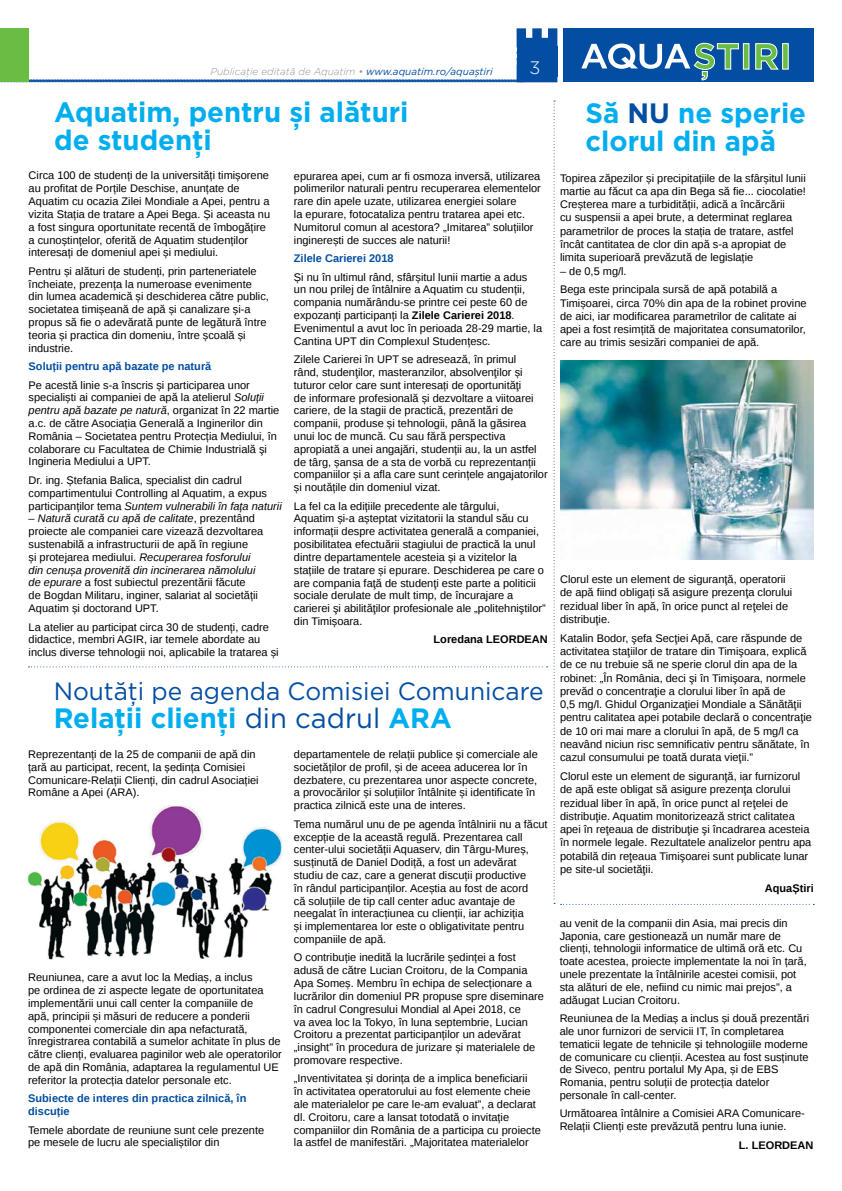
<style>
.page{position:relative;width:842px;height:1191px;background:#fff}
.page>*{position:absolute;margin:0;border:0;box-sizing:border-box;transform-origin:0 0}
.t1{font:700 28px/28.5px "Gotham";color:#00aeef}
.t2{font:25px "Gotham";color:#034ea2}
.t3{font:300 18px "Gotham";color:#fff}
.t4{font:11px/12.8px "Liberation Sans";color:#000}
.t5{font:700 11px/12.8px "Liberation Sans";color:#034ea2}
.t6{font:700 11px "Liberation Sans";color:#000}
.t7{font:italic 300 10px "Gotham";color:#939598}
.s1{font-weight:400;color:#034ea2}
.s2{font-style:italic}
.s3{font-weight:700}
.s4{color:#034ea2}
</style>
<div class="page">
<svg style="left:0;top:28px;width:557px;height:55px"></svg>
<div style="left:563px;top:28px;width:251px;height:54px;background:#034ea2"></div>
<svg style="left:581px;top:43px;width:208px;height:38px"></svg>
<div style="left:517px;top:46px;width:40px;height:31px;background:#034ea2"></div>
<svg style="left:28px;top:666px;width:520px;height:1px"></svg>
<svg style="left:554px;top:100px;width:260px;height:805px"></svg>
<img style="left:28px;top:805px;width:254px;height:154px">
<img style="left:560px;top:361px;width:253px;height:198px">
<p class="t7" style="left:210px;top:65px;width:284px">Publicaţie editată de Aquatim • <span class="s1">www.aquatim.ro/aquaștiri</span></p>
<h3 class="t3" style="left:529px;top:56px;width:12px">3</h3>
<h1 class="t1" style="left:54px;top:98px;width:356px;line-height:28px">Aquatim, pentru și alături de studenţi</h1>
<p class="t4" style="left:29px;top:170px;width:243px">Circa 100 de studenți de la universități timișorene au profitat de Porțile Deschise, anunțate de Aquatim cu ocazia Zilei Mondiale a Apei, pentru a vizita Stația de tratare a Apei Bega. Și aceasta nu a fost singura oportunitate recentă de îmbogățire a cunoștințelor, oferită de Aquatim studenților interesați de domeniul apei și mediului.</p>
<p class="t4" style="left:29px;top:265px;width:242px">Pentru și alături de studenți, prin parteneriatele încheiate, prezența la numeroase evenimente din lumea academică și deschiderea către public, societatea timișeană de apă și canalizare și-a propus să fie o adevărată punte de legătură între teoria și practica din domeniu, între școală și industrie.</p>
<p class="t5" style="left:29px;top:360px;width:184px">Soluții pentru apă bazate pe natură</p>
<p class="t4" style="left:29px;top:379px;width:252px">Pe acestă linie s-a înscris și participarea unor specialiști ai companiei de apă la atelierul <span class="s2">Soluții pentru apă bazate pe natură</span>, organizat în 22 martie a.c. de către Asociația Generală a Inginerilor din România – Societatea pentru Protecția Mediului, în colaborare cu Facultatea de Chimie Industrială şi Ingineria Mediului a UPT.</p>
<p class="t4" style="left:29px;top:474px;width:255px">Dr. ing. Ștefania Balica, specialist din cadrul compartimentului Controlling al Aquatim, a expus participanților tema <span class="s2">Suntem vulnerabili în fața naturii</span></p>
<p class="t4" style="left:29px;top:512px;width:236px"><span class="s2">– Natură curată cu apă de calitate</span>, prezentând proiecte ale companiei care vizează dezvoltarea sustenabilă a infrastructurii de apă în regiune<br>și protejarea mediului. <span class="s2">Recuperarea fosforului din cenușa provenită din incinerarea nămolului de epurare</span> a fost subiectul prezentării făcute<br>de Bogdan Militaru, inginer, salariat al societății Aquatim și doctorand UPT.</p>
<p class="t4" style="left:29px;top:621px;width:252px">La atelier au participat circa 30 de studenți, cadre didactice, membri AGIR, iar temele abordate au inclus diverse tehnologii noi, aplicabile la tratarea și</p>
<p class="t4" style="left:294px;top:170px;width:248px">epurarea apei, cum ar fi osmoza inversă, utilizarea polimerilor naturali pentru recuperarea elementelor rare din apele uzate, utilizarea energiei solare<br>la epurare, fotocataliza pentru tratarea apei etc.<br>Numitorul comun al acestora? „Imitarea” soluțiilor inginerești de succes ale naturii!</p>
<p class="t5" style="left:294px;top:252px;width:101px">Zilele Carierei 2018</p>
<p class="t4" style="left:294px;top:271px;width:250px">Și nu în ultimul rând, sfârșitul lunii martie a adus un nou prilej de întâlnire a Aquatim cu studenții, compania numărându-se printre cei peste 60 de expozanți participanți la <span class="s3">Zilele Carierei 2018</span>.<br>Evenimentul a avut loc în perioada 28-29 martie, la Cantina UPT din Complexul Studențesc.</p>
<p class="t4" style="left:294px;top:353px;width:255px">Zilele Carierei în UPT se adresează, în primul<br>rând, studenţilor, masteranzilor, absolvenţilor și tuturor celor care sunt interesați de oportunităţi<br>de informare profesională și dezvoltare a viitoarei cariere, de la stagii de practică, prezentări de companii, produse și tehnologii, până la găsirea unui loc de muncă. Cu sau fără perspectiva apropiată a unei angajări, studenții au, la un astfel de târg, șansa de a sta de vorbă cu reprezentanții companiilor și a afla care sunt cerințele angajatorilor și noutățile din domeniul vizat.</p>
<p class="t4" style="left:294px;top:500px;width:253px">La fel ca la edițiile precedente ale târgului,<br>Aquatim și-a așteptat vizitatorii la standul său cu informații despre activitatea generală a companiei, posibilitatea efectuării stagiului de practică la unul dintre departamentele acesteia și a vizitelor la stațiile de tratare și epurare. Deschiderea pe care o are compania faţă de studenţi este parte a politicii sociale derulate de mult timp, de încurajare a carierei şi abilităţilor profesionale ale „politehniştilor” din Timișoara.</p>
<p class="t6" style="left:434px;top:632px;width:116px">Loredana LEORDEAN</p>
<h2 class="t2" style="left:54px;top:675px;width:491px">Noutăţi pe agenda Comisiei Comunicare</h2>
<h1 class="t1" style="left:54px;top:704px;width:400px">Relaţii clienţi <span class="s1">din cadrul</span> ARA</h1>
<p class="t4" style="left:28px;top:748px;width:232px">Reprezentanți de la 25 de companii de apă din țară au participat, recent, la ședința Comisiei Comunicare-Relații Clienți, din cadrul Asociației Române a Apei (ARA).</p>
<p class="t4" style="left:294px;top:748px;width:245px">departamentele de relații publice și comerciale ale societăților de profil, și de aceea aducerea lor în dezbatere, cu prezentarea unor aspecte concrete, a provocărilor și soluțiilor întâlnite și identificate în practica zilnică este una de interes.</p>
<p class="t4" style="left:294px;top:818px;width:255px">Tema numărul unu de pe agenda întâlnirii nu a făcut excepție de la această regulă. Prezentarea call center-ului societății Aquaserv, din Târgu-Mureș, susținută de Daniel Dodiță, a fost un adevărat studiu de caz, care a generat discuții productive<br>în rândul participanților. Aceștia au fost de acord<br>că soluțiile de tip call center aduc avantaje de neegalat în interacțiunea cu clienții, iar achiziția<br>și implementarea lor este o obligativitate pentru companiile de apă.</p>
<p class="t4" style="left:294px;top:951px;width:252px">O contribuție inedită la lucrările ședinței a fost adusă de către Lucian Croitoru, de la Compania Apa Someș. Membru în echipa de selecționare a lucrărilor din domeniul PR propuse spre diseminare în cadrul Congresului Mondial al Apei 2018, ce<br>va avea loc la Tokyo, în luna septembrie, Lucian Croitoru a prezentat participanților un adevărat „insight” în procedura de jurizare și materialele de promovare respective.</p>
<p class="t4" style="left:294px;top:1072px;width:248px">„Inventivitatea și dorința de a implica beneficiarii<br>în activitatea operatorului au fost elemente cheie ale materialelor pe care le-am evaluat”, a declarat dl. Croitoru, care a lansat totodată o invitație companiilor din România de a participa cu proiecte la astfel de manifestări. „Majoritatea materialelor</p>
<p class="t4" style="left:28px;top:971px;width:255px">Reuniunea, care a avut loc la Mediaș, a inclus<br>pe ordinea de zi aspecte legate de oportunitatea implementării unui call center la companiile de<br>apă, principii și măsuri de reducere a ponderii componentei comerciale din apa nefacturată, înregistrarea contabilă a sumelor achitate în plus de către clienți, evaluarea paginilor web ale operatorilor de apă din România, adaptarea la regulamentul UE referitor la protecția datelor personale etc.</p>
<p class="t5" style="left:28px;top:1091px;width:220px">Subiecte de interes din practica zilnică, în discuție</p>
<p class="t4" style="left:28px;top:1123px;width:238px">Temele abordate de reuniune sunt cele prezente pe mesele de lucru ale specialiștilor din</p>
<h1 class="t1" style="left:585px;top:99px;width:222px">Să <span class="s4">NU</span> ne sperie clorul din apă</h1>
<p class="t4" style="left:560px;top:172px;width:247px;line-height:13.3px">Topirea zăpezilor și precipitațiile de la sfârșitul lunii martie au făcut ca apa din Bega să fie... ciocolatie!<br>Creșterea mare a turbidității, adică a încărcării<br>cu suspensii a apei brute, a determinat reglarea parametrilor de proces la stația de tratare, astfel încât cantitatea de clor din apă s-a apropiat de limita superioară prevăzută de legislație</p>
<p class="t4" style="left:560px;top:262px;width:219px;line-height:18.9px">– de 0,5 mg/l.<br>Bega este principala sursă de apă potabilă a</p>
<p class="t4" style="left:560px;top:297px;width:248px;line-height:13.3px">Timișoarei, circa 70% din apa de la robinet provine de aici, iar modificarea parametrilor de calitate ai apei a fost resimțită de majoritatea consumatorilor, care au trimis sesizări companiei de apă.</p>
<p class="t4" style="left:560px;top:573px;width:234px;line-height:13.3px">Clorul este un element de siguranţă, operatorii de apă fiind obligați să asigure prezenţa clorului rezidual liber în apă, în orice punct al reţelei de distribuţie.</p>
<p class="t4" style="left:560px;top:632px;width:253px;line-height:13.3px">Katalin Bodor, şefa Secţiei Apă, care răspunde de activitatea staţiilor de tratare din Timişoara, explică de ce nu trebuie să ne sperie clorul din apa de la robinet: „În România, deci şi în Timişoara, normele prevăd o concentraţie a clorului liber în apă de<br>0,5 mg/l. Ghidul Organizaţiei Mondiale a Sănătăţii pentru calitatea apei potabile declară o concentraţie de 10 ori mai mare a clorului în apă, de 5 mg/l ca neavând niciun risc semnificativ pentru sănătate, în cazul consumului pe toată durata vieţii.”</p>
<p class="t4" style="left:560px;top:770px;width:253px;line-height:13.3px">Clorul este un element de siguranţă, iar furnizorul de apă este obligat să asigure prezenţa clorului rezidual liber în apă, în orice punct al reţelei de distribuţie. Aquatim monitorizează strict calitatea apei în reţeaua de distribuţie şi încadrarea acesteia în normele legale. Rezultatele analizelor pentru apa potabilă din reţeaua Timişoarei sunt publicate lunar pe site-ul societăţii.</p>
<p class="t6" style="left:765px;top:880px;width:50px">AquaȘtiri</p>
<p class="t4" style="left:560px;top:917px;width:249px">au venit de la companii din Asia, mai precis din Japonia, care gestionează un număr mare de clienți, tehnologii informatice de ultimă oră etc. Cu toate acestea, proiecte implementate la noi în țară, unele prezentate la întâlnirile acestei comisii, pot sta alături de ele, nefiind cu nimic mai prejos”, a adăugat Lucian Croitoru.</p>
<p class="t4" style="left:560px;top:1012px;width:251px">Reuniunea de la Mediaș a inclus și două prezentări ale unor furnizori de servicii IT, în completarea tematicii legate de tehnicile și tehnologiile moderne de comunicare cu clienții. Acestea au fost susținute de Siveco, pentru portalul My Apa, și de EBS Romania, pentru soluții de protecția datelor personale în call-center.</p>
<p class="t4" style="left:560px;top:1107px;width:247px">Următoarea întâlnire a Comisiei ARA Comunicare-<br>Relații Clienți este prevăzută pentru luna iunie.</p>
<p class="t6" style="left:739px;top:1137px;width:76px">L. LEORDEAN</p>
</div>
